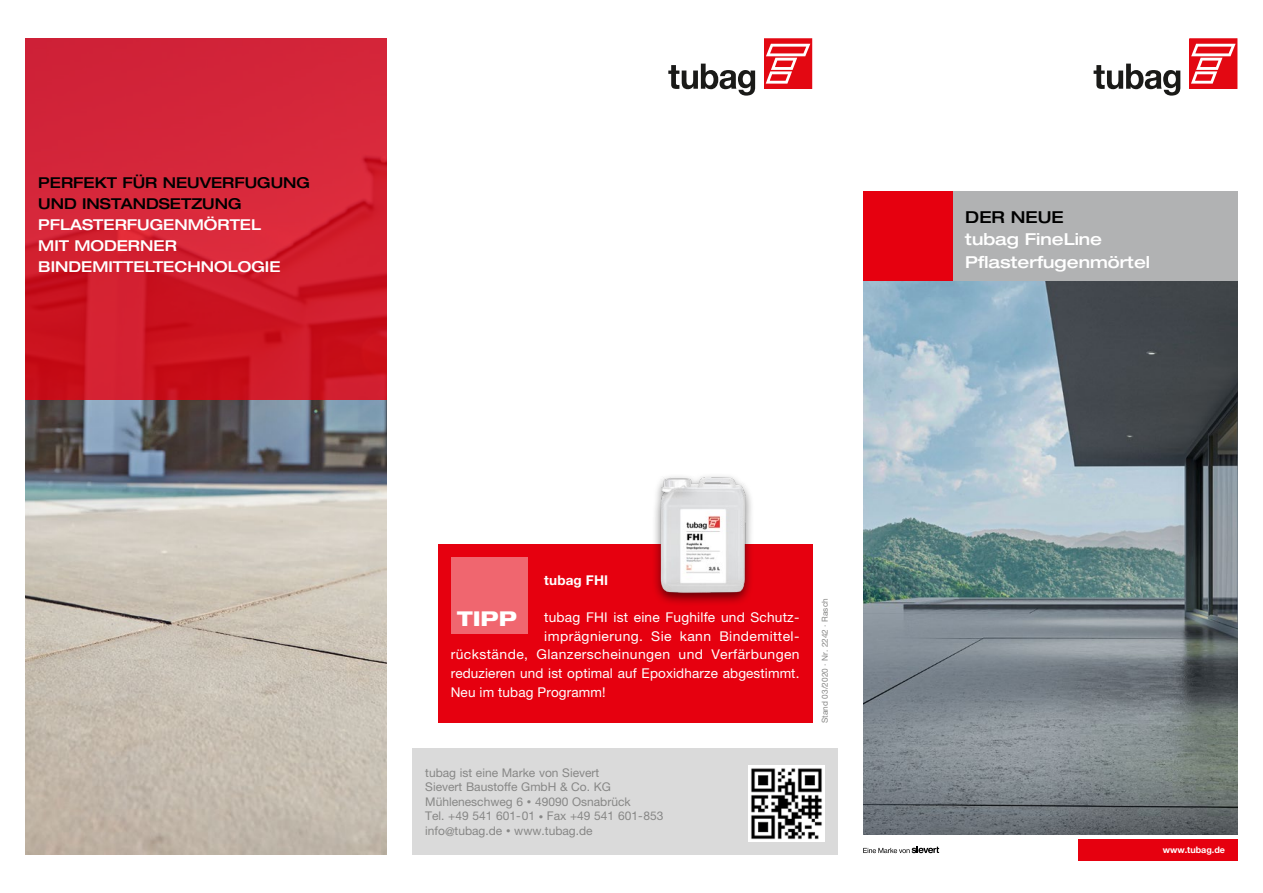
<style>
.page{position:relative;width:1263px;height:893px;background:#fff}
.page>*{position:absolute;margin:0;border:0;box-sizing:border-box;transform-origin:0 0}
.t1{font:800 expanded 20.4px "Helvetica Neue LT Pro";color:#fff}
.t2{font:500 expanded 16.5px/22.5px "Helvetica Neue LT Pro";color:#fff}
.t3{font:500 expanded 16.5px "Helvetica Neue LT Pro";color:#000}
.t4{font:500 expanded 15px/21px "Helvetica Neue LT Pro";color:#fff}
.t5{font:500 expanded 15px/21px "Helvetica Neue LT Pro";color:#000}
.t6{font:13.5px "Helvetica Neue LT Pro";letter-spacing:.015em;color:#fff}
.t7{font:700 13.5px "Helvetica Neue LT Pro";letter-spacing:.01em;color:#fff}
.t8{font:12px/14.4px "Helvetica Neue LT Pro";color:#878786}
.t9{font:700 9px "Helvetica Neue LT Pro";color:#fff}
.t10{font:8.25px "Helvetica Neue LT Pro";color:#878786}
.s1{font-size:9px}
</style>
<div class="page">
<img style="left:863px;top:281px;width:374px;height:554px">
<div style="left:952px;top:191px;width:285px;height:90px;background:#b1b2b3"></div>
<div style="left:412px;top:748px;width:426px;height:107px;background:#dadada"></div>
<img style="left:748px;top:765px;width:77px;height:77px">
<div style="left:438px;top:544px;width:374px;height:179px;background:#e6000f"></div>
<div style="left:451px;top:557px;width:76px;height:77px;background:#f0666f"></div>
<div style="left:1078px;top:839px;width:159px;height:22px;background:#e6000f"></div>
<svg style="left:863px;top:846px;width:76px;height:7px"></svg>
<img style="left:655px;top:476px;width:96px;height:127px">
<img style="left:26px;top:400px;width:361px;height:455px">
<svg style="left:26px;top:38px;width:361px;height:362px;background:#d11f30"></svg>
<div style="left:1190px;top:39px;width:47px;height:49px;background:#e30812"></div>
<div style="left:1189px;top:38px;width:48px;height:51px;border:1px solid #e30812"></div>
<svg style="left:1191px;top:44px;width:44px;height:40px"></svg>
<svg style="left:1093px;top:64px;width:87px;height:32px"></svg>
<div style="left:863px;top:191px;width:89px;height:90px;background:#e6000f"></div>
<div style="left:764px;top:39px;width:48px;height:49px;background:#e30812"></div>
<div style="left:764px;top:38px;width:48px;height:51px;border:1px solid #e30812"></div>
<svg style="left:766px;top:44px;width:44px;height:40px"></svg>
<svg style="left:668px;top:64px;width:87px;height:32px"></svg>
<p class="t5" style="left:38px;top:172px;width:273px">PERFEKT FÜR NEUVERFUGUNG<br>UND INSTANDSETZUNG</p>
<p class="t4" style="left:38px;top:214px;width:244px">PFLASTERFUGENMÖRTEL<br>MIT MODERNER<br>BINDEMITTELTECHNOLOGIE</p>
<p class="t7" style="left:544px;top:571px;width:65px">tubag FHI</p>
<p class="t6" style="left:544px;top:609px;width:255px">tubag FHI ist eine Fughilfe und Schutz-</p>
<p class="t6" style="left:544px;top:628px;width:255px">imprägnierung. Sie kann Bindemittel-</p>
<p class="t6" style="left:451px;top:646px;width:350px">rückstände, Glanzerscheinungen und Verfärbungen</p>
<p class="t6" style="left:451px;top:665px;width:350px">reduzieren und ist optimal auf Epoxidharze abgestimmt.</p>
<p class="t6" style="left:451px;top:684px;width:156px">Neu im tubag Programm!</p>
<h1 class="t1" style="left:457px;top:605px;width:61px">TIPP</h1>
<p class="t8" style="left:425px;top:765px;width:240px">tubag ist eine Marke von Sievert<br>Sievert Baustoffe GmbH &amp; Co. KG Mühleneschweg 6 <span class="s1">•</span> 49090 Osnabrück<br>Tel. +49 541 601-01 <span class="s1">•</span> Fax +49 541 601-853 info@tubag.de <span class="s1">•</span> www.tubag.de</p>
<p class="t10" style="left:820px;top:723px;width:126px;rotate:-90deg">Stand 03/2020 · Nr. 2242 · Rasch</p>
<p class="t3" style="left:965px;top:207px;width:100px">DER NEUE</p>
<p class="t2" style="left:965px;top:228px;width:186px">tubag FineLine<br>Pflasterfugenmörtel</p>
<p class="t9" style="left:1163px;top:844px;width:64px">www.tubag.de</p>
</div>
